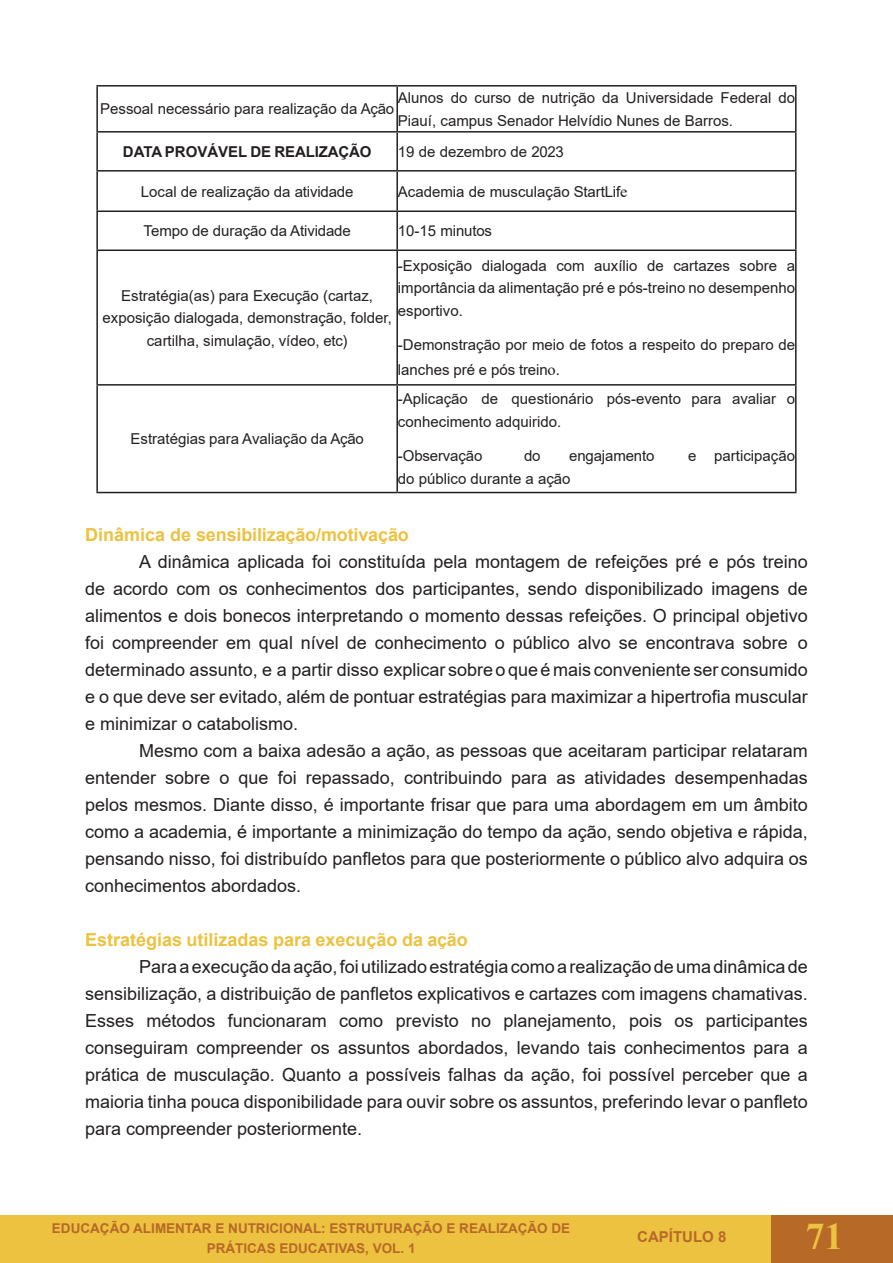
<style>
.page{position:relative;width:893px;height:1263px;background:#fff}
.page>*{position:absolute;margin:0;border:0;box-sizing:border-box;transform-origin:0 0}
.t1{font:700 37.5px "Times New Roman";color:#edc241}
.Corpo_de_texto{font:18px/27px "Arial";color:#231f20;text-align:justify}
.Título_1{font:700 18px "Arial";color:#edc241}
.Table_Paragraph{font:15px/22.5px "Arial";color:#231f20}
.Table_Paragraph-2{font:700 15px "Arial";letter-spacing:-.01em;color:#231f20}
.t2{font:700 15px "Arial";color:#b76927}
.t3{font:700 13.5px/20.2px "Arial";color:#b76927;text-align:center}
.s1{font-family:"Times New Roman";font-size:16.5px}
</style>
<div class="page">
<div style="left:0;top:1215px;width:893px;height:48px;background:#edc241"></div>
<div style="left:771px;top:1215px;width:122px;height:48px;background:#b76927"></div>
<hr style="left:96px;top:85px;width:301px;height:2px;background:#231f20">
<hr style="left:96px;top:87px;width:2px;height:44px;background:#231f20">
<hr style="left:397px;top:85px;width:400px;height:2px;background:#231f20">
<hr style="left:396px;top:87px;width:2px;height:44px;background:#231f20">
<hr style="left:795px;top:87px;width:2px;height:44px;background:#231f20">
<hr style="left:96px;top:131px;width:301px;height:2px;background:#231f20">
<hr style="left:96px;top:133px;width:2px;height:37px;background:#231f20">
<hr style="left:397px;top:131px;width:400px;height:2px;background:#231f20">
<hr style="left:396px;top:133px;width:2px;height:37px;background:#231f20">
<hr style="left:795px;top:133px;width:2px;height:37px;background:#231f20">
<hr style="left:96px;top:170px;width:301px;height:2px;background:#231f20">
<hr style="left:96px;top:172px;width:2px;height:38px;background:#231f20">
<hr style="left:397px;top:170px;width:400px;height:2px;background:#231f20">
<hr style="left:396px;top:172px;width:2px;height:38px;background:#231f20">
<hr style="left:795px;top:172px;width:2px;height:38px;background:#231f20">
<hr style="left:96px;top:210px;width:301px;height:2px;background:#231f20">
<hr style="left:96px;top:212px;width:2px;height:37px;background:#231f20">
<hr style="left:397px;top:210px;width:400px;height:2px;background:#231f20">
<hr style="left:396px;top:212px;width:2px;height:37px;background:#231f20">
<hr style="left:795px;top:212px;width:2px;height:37px;background:#231f20">
<hr style="left:96px;top:249px;width:301px;height:2px;background:#231f20">
<hr style="left:96px;top:251px;width:2px;height:133px;background:#231f20">
<hr style="left:397px;top:249px;width:400px;height:2px;background:#231f20">
<hr style="left:396px;top:251px;width:2px;height:133px;background:#231f20">
<hr style="left:795px;top:251px;width:2px;height:133px;background:#231f20">
<hr style="left:96px;top:384px;width:301px;height:2px;background:#231f20">
<hr style="left:96px;top:386px;width:2px;height:106px;background:#231f20">
<hr style="left:397px;top:384px;width:400px;height:2px;background:#231f20">
<hr style="left:396px;top:386px;width:2px;height:106px;background:#231f20">
<hr style="left:795px;top:386px;width:2px;height:106px;background:#231f20">
<hr style="left:96px;top:492px;width:301px;height:1px;background:#231f20">
<hr style="left:397px;top:492px;width:400px;height:1px;background:#231f20">
<p class="Table_Paragraph" style="left:100px;top:98px;width:295px">Pessoal necessário para realização da Ação</p>
<p class="Table_Paragraph" style="left:398px;top:86px;width:399px">Alunos do curso de nutrição da Universidade Federal do<br>Piauí, campus Senador Helvídio Nunes de Barros.</p>
<p class="Table_Paragraph-2" style="left:123px;top:141px;width:250px">DATA PROVÁVEL DE REALIZAÇÃO</p>
<p class="Table_Paragraph" style="left:398px;top:140px;width:167px">19 de dezembro de 2023</p>
<p class="Table_Paragraph" style="left:141px;top:180px;width:214px">Local de realização da atividade</p>
<p class="Table_Paragraph" style="left:398px;top:180px;width:231px">Academia de musculação StartLif<span class="s1">e</span></p>
<p class="Table_Paragraph" style="left:144px;top:220px;width:209px">Tempo de duração da Atividade</p>
<p class="Table_Paragraph" style="left:398px;top:220px;width:96px">10-15 minutos</p>
<p class="Table_Paragraph" style="left:398px;top:254px;width:399px;text-align:justify">-Exposição dialogada com auxílio de cartazes sobre a importância da alimentação pré e pós-treino no desempenho esportivo.</p>
<p class="Table_Paragraph" style="left:398px;top:333px;width:399px;line-height:24.8px">-Demonstração por meio de fotos a respeito do preparo de lanches pré e pós trein<span class="s1">o.</span></p>
<p class="Table_Paragraph" style="left:102px;top:284px;width:291px;text-align:center">Estratégia(as) para Execução (cartaz, exposição dialogada, demonstração, folder, cartilha, simulação, vídeo, etc)</p>
<p class="Table_Paragraph" style="left:131px;top:427px;width:235px">Estratégias para Avaliação da Ação</p>
<p class="Table_Paragraph" style="left:398px;top:388px;width:399px">-Aplicação de questionário pós-evento para avaliar o conhecimento adquirido.</p>
<p class="Table_Paragraph" style="left:398px;top:445px;width:86px">-Observação</p>
<p class="Table_Paragraph" style="left:524px;top:445px;width:18px">do</p>
<p class="Table_Paragraph" style="left:569px;top:445px;width:87px">engajamento</p>
<p class="Table_Paragraph" style="left:688px;top:445px;width:108px">e participação</p>
<p class="Table_Paragraph" style="left:398px;top:467px;width:174px">do público durante a ação</p>
<p class="Título_1" style="left:85px;top:522px;width:325px">Dinâmica de sensibilização/motivação</p>
<p class="Corpo_de_texto" style="left:85px;top:548px;width:724px;text-indent:54px">A dinâmica aplicada foi constituída pela montagem de refeições pré e pós treino de acordo com os conhecimentos dos participantes, sendo disponibilizado imagens de alimentos e dois bonecos interpretando o momento dessas refeições. O principal objetivo foi compreender em qual nível de conhecimento o público alvo se encontrava sobre o determinado assunto, e a partir disso explicar sobre o que é mais conveniente ser consumido e o que deve ser evitado, além de pontuar estratégias para maximizar a hipertrofia muscular e minimizar o catabolismo.</p>
<p class="Corpo_de_texto" style="left:85px;top:737px;width:724px;text-indent:54px">Mesmo com a baixa adesão a ação, as pessoas que aceitaram participar relataram entender sobre o que foi repassado, contribuindo para as atividades desempenhadas pelos mesmos. Diante disso, é importante frisar que para uma abordagem em um âmbito como a academia, é importante a minimização do tempo da ação, sendo objetiva e rápida, pensando nisso, foi distribuído panfletos para que posteriormente o público alvo adquira os conhecimentos abordados.</p>
<p class="Título_1" style="left:85px;top:927px;width:384px">Estratégias utilizadas para execução da ação</p>
<p class="Corpo_de_texto" style="left:85px;top:953px;width:724px;text-indent:54px">Para a execução da ação, foi utilizado estratégia como a realização de uma dinâmica de sensibilização, a distribuição de panfletos explicativos e cartazes com imagens chamativas.<br>Esses métodos funcionaram como previsto no planejamento, pois os participantes conseguiram compreender os assuntos abordados, levando tais conhecimentos para a prática de musculação. Quanto a possíveis falhas da ação, foi possível perceber que a maioria tinha pouca disponibilidade para ouvir sobre os assuntos, preferindo levar o panfleto para compreender posteriormente.</p>
<p class="t3" style="left:52px;top:1218px;width:520px">EDUCAÇÃO ALIMENTAR E NUTRICIONAL: ESTRUTURAÇÃO E REALIZAÇÃO DE<br>PRÁTICAS EDUCATIVAS, VOL. 1</p>
<p class="t2" style="left:637px;top:1226px;width:91px">CAPÍTULO 8</p>
<h1 class="t1" style="left:806px;top:1209px;width:39px">71</h1>
</div>
